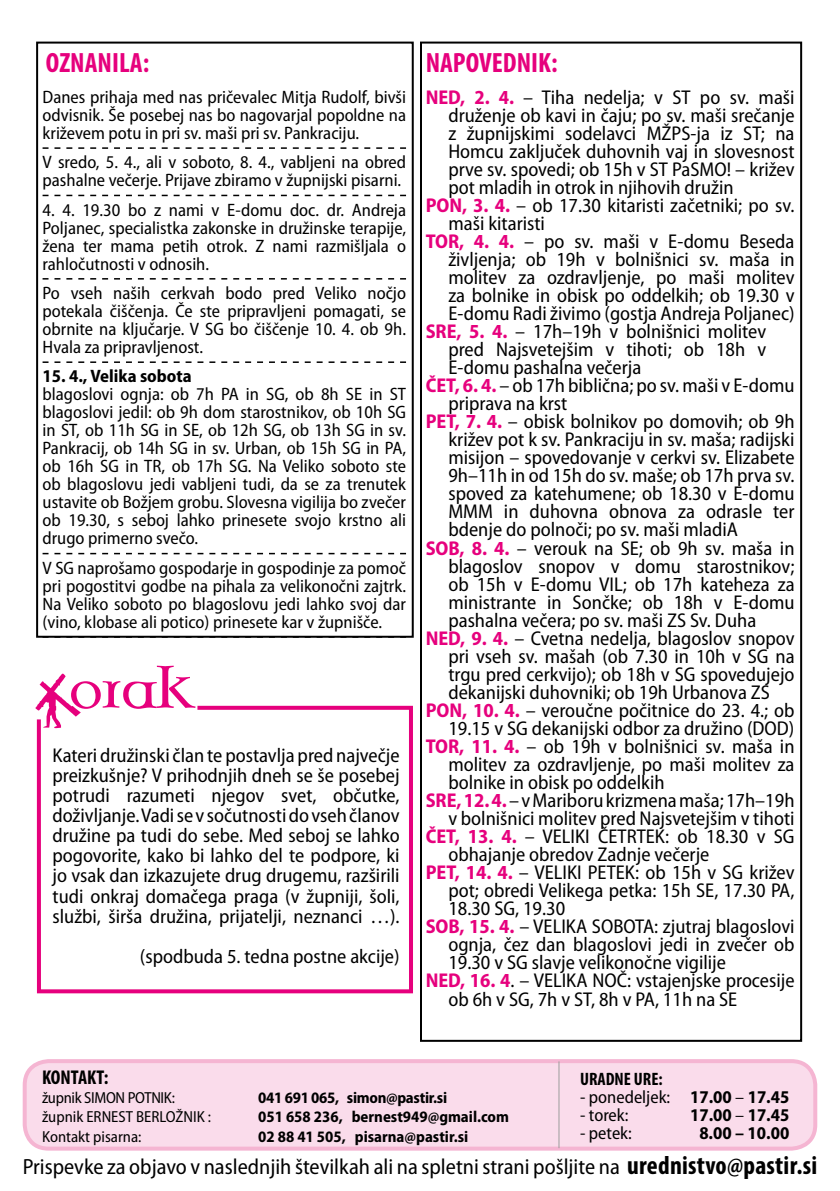
<style>
.page{position:relative;width:840px;height:1191px;background:#fff}
.page>*{position:absolute;margin:0;border:0;box-sizing:border-box;transform-origin:0 0}
.t1{font:700 condensed 28px "Myriad Pro";color:#e6007d}
.t2{font:semi-condensed 22px "Myriad Pro";color:#000}
.t3{font:semi-condensed 20px/20px "Myriad Pro";color:#000;text-align:justify}
.t4{font:700 condensed 20px "Myriad Pro";color:#000}
.t5{font:semi-condensed 18px/18px "Myriad Pro";color:#000;text-align:justify}
.t6{font:700 semi-condensed 18px "Myriad Pro";color:#000}
.t7{font:700 condensed 18px "Myriad Pro";color:#000}
.t8{font:700 semi-condensed 16px "Myriad Pro";color:#000}
.t9{font:semi-condensed 16px "Myriad Pro";color:#000}
.t10{font:700 semi-condensed 16px "Myriad Pro";letter-spacing:-.02em;color:#000}
.t11{font:semi-condensed 16px "Myriad Pro";letter-spacing:-.02em;color:#000}
.s1{font-weight:700;color:#e6007d}
.s2{font-weight:700}
.s3{font-weight:400}
.s4{font-weight:700;font-stretch:condensed;font-size:26px}
</style>
<div class="page">
<div style="left:36px;top:42px;width:377px;height:596px;border:2px solid #000"></div>
<div style="left:25px;top:1061px;width:789px;height:87px;background:#fadceb;border-radius:24px"></div>
<div style="left:23px;top:1059px;width:793px;height:91px;border:4px solid #f5b5d2;border-radius:24px"></div>
<hr style="left:558px;top:1061px;width:1px;height:87px;background:#9d9d9c">
<div style="left:420px;top:42px;width:381px;height:999px;border:2px solid #000"></div>
<svg style="left:43px;top:147px;width:363px;height:2px"></svg>
<svg style="left:43px;top:195px;width:363px;height:1px"></svg>
<svg style="left:43px;top:278px;width:363px;height:1px"></svg>
<svg style="left:43px;top:361px;width:363px;height:2px"></svg>
<svg style="left:43px;top:553px;width:363px;height:1px"></svg>
<svg style="left:43px;top:636px;width:363px;height:1px"></svg>
<svg style="left:38px;top:665px;width:152px;height:39px"></svg>
<svg style="left:35px;top:704px;width:378px;height:290px"></svg>
<h1 class="t1" style="left:46px;top:45px;width:105px">OZNANILA:</h1>
<h1 class="t1" style="left:425px;top:45px;width:133px">NAPOVEDNIK:</h1>
<p class="t5" style="left:43px;top:88px;width:365px">Danes prihaja med nas pričevalec Mitja Rudolf, bivši odvisnik. Še posebej nas bo nagovarjal popoldne na križevem potu in pri sv. maši pri sv. Pankraciju.</p>
<p class="t5" style="left:43px;top:153px;width:365px">V sredo, 5. 4., ali v soboto, 8. 4., vabljeni na obred pashalne večerje. Prijave zbiramo v župnijski pisarni.</p>
<p class="t5" style="left:43px;top:201px;width:365px">4. 4. 19.30 bo z nami v E-domu doc. dr. Andreja Poljanec, specialistka zakonske in družinske terapije, žena ter mama petih otrok. Z nami razmišljala o rahločutnosti v odnosih.</p>
<p class="t5" style="left:43px;top:284px;width:365px">Po vseh naših cerkvah bodo pred Veliko nočjo potekala čiščenja. Če ste pripravljeni pomagati, se obrnite na ključarje. V SG bo čiščenje 10. 4. ob 9h.<br>Hvala za pripravljenost.</p>
<p class="t6" style="left:43px;top:366px;width:150px">15. 4., Velika sobota</p>
<p class="t5" style="left:43px;top:386px;width:365px">blagoslovi ognja: ob 7h PA in SG, ob 8h SE in ST blagoslovi jedil: ob 9h dom starostnikov, ob 10h SG in ST, ob 11h SG in SE, ob 12h SG, ob 13h SG in sv.<br>Pankracij, ob 14h SG in sv. Urban, ob 15h SG in PA, ob 16h SG in TR, ob 17h SG. Na Veliko soboto ste ob blagoslovu jedi vabljeni tudi, da se za trenutek ustavite ob Božjem grobu. Slovesna vigilija bo zvečer ob 19.30, s seboj lahko prinesete svojo krstno ali drugo primerno svečo.</p>
<p class="t5" style="left:43px;top:559px;width:365px">V SG naprošamo gospodarje in gospodinje za pomoč pri pogostitvi godbe na pihala za velikonočni zajtrk.<br>Na Veliko soboto po blagoslovu jedi lahko svoj dar (vino, klobase ali potico) prinesete kar v župnišče.</p>
<p class="t3" style="left:52px;top:746px;width:348px">Kateri družinski član te postavlja pred največje preizkušnje? V prihodnjih dneh se še posebej potrudi razumeti njegov svet, občutke, doživljanje. Vadi se v sočutnosti do vseh članov družine pa tudi do sebe. Med seboj se lahko pogovorite, kako bi lahko del te podpore, ki jo vsak dan izkazujete drug drugemu, razširili tudi onkraj domačega praga (v župniji, šoli, službi, širša družina, prijatelji, neznanci …).</p>
<p class="t3" style="left:140px;top:946px;width:261px">(spodbuda 5. tedna postne akcije)</p>
<p class="t3" style="left:425px;top:88px;width:370px"><span class="s1">NED, 2. 4.</span> – Tiha nedelja; v ST po sv. maši</p>
<p class="t3" style="left:448px;top:106px;width:347px">druženje ob kavi in čaju; po sv. maši srečanje</p>
<p class="t3" style="left:448px;top:124px;width:347px">z župnijskimi sodelavci MŽPS-ja iz ST; na</p>
<p class="t3" style="left:448px;top:142px;width:347px">Homcu zaključek duhovnih vaj in slovesnost</p>
<p class="t3" style="left:448px;top:160px;width:347px">prve sv. spovedi; ob 15h v ST PaSMO! – križev</p>
<p class="t3" style="left:448px;top:178px;width:286px">pot mladih in otrok in njihovih družin</p>
<p class="t3" style="left:425px;top:196px;width:370px"><span class="s1">PON, 3. 4.</span> – ob 17.30 kitaristi začetniki; po sv.</p>
<p class="t3" style="left:448px;top:214px;width:98px">maši kitaristi</p>
<p class="t3" style="left:425px;top:232px;width:370px"><span class="s1">TOR, 4. 4.</span> – po sv. maši v E-domu Beseda</p>
<p class="t3" style="left:448px;top:250px;width:347px">življenja; ob 19h v bolnišnici sv. maša in</p>
<p class="t3" style="left:448px;top:268px;width:347px">molitev za ozdravljenje, po maši molitev</p>
<p class="t3" style="left:448px;top:286px;width:347px">za bolnike in obisk po oddelkih; ob 19.30 v</p>
<p class="t3" style="left:448px;top:304px;width:347px">E-domu Radi živimo (gostja Andreja Poljanec)</p>
<p class="t3" style="left:425px;top:322px;width:342px"><span class="s1">SRE, 5. 4.</span> – 17h–19h v bolnišnici molitev</p>
<p class="t3" style="left:448px;top:340px;width:319px">pred Najsvetejšim v tihoti; ob 18h v</p>
<p class="t3" style="left:448px;top:358px;width:194px">E-domu pashalna večerja</p>
<p class="t3" style="left:425px;top:376px;width:370px"><span class="s1">ČET, 6. 4.</span> – ob 17h biblična; po sv. maši v E-domu</p>
<p class="t3" style="left:448px;top:394px;width:120px">priprava na krst</p>
<p class="t3" style="left:425px;top:412px;width:370px"><span class="s1">PET, 7. 4.</span> – obisk bolnikov po domovih; ob 9h</p>
<p class="t3" style="left:448px;top:430px;width:347px">križev pot k sv. Pankraciju in sv. maša; radijski</p>
<p class="t3" style="left:448px;top:448px;width:347px">misijon – spovedovanje v cerkvi sv. Elizabete</p>
<p class="t3" style="left:448px;top:466px;width:347px">9h–11h in od 15h do sv. maše; ob 17h prva sv.</p>
<p class="t3" style="left:448px;top:484px;width:347px">spoved za katehumene; ob 18.30 v E-domu</p>
<p class="t3" style="left:448px;top:502px;width:347px">MMM in duhovna obnova za odrasle ter</p>
<p class="t3" style="left:448px;top:520px;width:291px">bdenje do polnoči; po sv. maši mladiA</p>
<p class="t3" style="left:425px;top:538px;width:370px"><span class="s1">SOB, 8. 4.</span> – verouk na SE; ob 9h sv. maša in</p>
<p class="t3" style="left:448px;top:556px;width:347px">blagoslov snopov v domu starostnikov;</p>
<p class="t3" style="left:448px;top:574px;width:347px">ob 15h v E-domu VIL; ob 17h kateheza za</p>
<p class="t3" style="left:448px;top:592px;width:347px">ministrante in Sončke; ob 18h v E-domu</p>
<p class="t3" style="left:448px;top:610px;width:309px">pashalna večera; po sv. maši ZS Sv. Duha</p>
<p class="t3" style="left:425px;top:628px;width:370px"><span class="s1">NED, 9. 4.</span> – Cvetna nedelja, blagoslov snopov</p>
<p class="t3" style="left:448px;top:646px;width:347px">pri vseh sv. mašah (ob 7.30 in 10h v SG na</p>
<p class="t3" style="left:448px;top:664px;width:347px">trgu pred cerkvijo); ob 18h v SG spovedujejo</p>
<p class="t3" style="left:448px;top:682px;width:323px">dekanijski duhovniki; ob 19h Urbanova ZS</p>
<p class="t3" style="left:425px;top:700px;width:370px"><span class="s1">PON, 10. 4.</span> – veroučne počitnice do 23. 4.; ob</p>
<p class="t3" style="left:448px;top:718px;width:347px">19.15 v SG dekanijski odbor za družino (DOD)</p>
<p class="t3" style="left:425px;top:736px;width:370px"><span class="s1">TOR, 11. 4.</span> – ob 19h v bolnišnici sv. maša in</p>
<p class="t3" style="left:448px;top:754px;width:347px">molitev za ozdravljenje, po maši molitev za</p>
<p class="t3" style="left:448px;top:772px;width:218px">bolnike in obisk po oddelkih</p>
<p class="t3" style="left:425px;top:790px;width:370px"><span class="s1">SRE, 12. 4.</span> – v Mariboru krizmena maša; 17h–19h</p>
<p class="t3" style="left:448px;top:808px;width:347px">v bolnišnici molitev pred Najsvetejšim v tihoti</p>
<p class="t3" style="left:425px;top:826px;width:370px"><span class="s1">ČET, 13. 4.</span> – VELIKI ČETRTEK: ob 18.30 v SG</p>
<p class="t3" style="left:448px;top:844px;width:262px">obhajanje obredov Zadnje večerje</p>
<p class="t3" style="left:425px;top:862px;width:370px"><span class="s1">PET, 14. 4.</span> – VELIKI PETEK: ob 15h v SG križev</p>
<p class="t3" style="left:448px;top:880px;width:347px">pot; obredi Velikega petka: 15h SE, 17.30 PA,</p>
<p class="t3" style="left:448px;top:898px;width:118px">18.30 SG, 19.30</p>
<p class="t3" style="left:425px;top:916px;width:370px"><span class="s1">SOB, 15. 4.</span> – VELIKA SOBOTA: zjutraj blagoslovi</p>
<p class="t3" style="left:448px;top:934px;width:347px">ognja, čez dan blagoslovi jedi in zvečer ob</p>
<p class="t3" style="left:448px;top:952px;width:279px">19.30 v SG slavje velikonočne vigilije</p>
<p class="t3" style="left:425px;top:970px;width:370px"><span class="s1">NED, 16. 4</span>. – VELIKA NOČ: vstajenjske procesije</p>
<p class="t3" style="left:448px;top:989px;width:290px">ob 6h v SG, 7h v ST, 8h v PA, 11h na SE</p>
<p class="t4" style="left:42px;top:1065px;width:68px">KONTAKT:</p>
<p class="t11" style="left:42px;top:1089px;width:135px">župnik SIMON POTNIK:</p>
<p class="t10" style="left:258px;top:1089px;width:190px">041 691 065, simon@pastir.si</p>
<p class="t9" style="left:42px;top:1108px;width:171px">župnik ERNEST BERLOŽNIK :</p>
<p class="t8" style="left:258px;top:1108px;width:252px">051 658 236, bernest949@gmail.com</p>
<p class="t9" style="left:42px;top:1127px;width:101px">Kontakt pisarna:</p>
<p class="t8" style="left:258px;top:1127px;width:211px">02 88 41 505, pisarna@pastir.si</p>
<p class="t7" style="left:579px;top:1068px;width:84px">URADNE URE:</p>
<p class="t5" style="left:579px;top:1088px;width:211px">- ponedeljek: <span class="s2">17.00</span> – <span class="s2">17.45</span></p>
<p class="t5" style="left:579px;top:1106px;width:50px">- torek:</p>
<p class="t6" style="left:689px;top:1105px;width:101px">17.00 <span class="s3">–</span> 17.45</p>
<p class="t5" style="left:579px;top:1124px;width:53px">- petek:</p>
<p class="t6" style="left:699px;top:1123px;width:91px">8.00 – 10.00</p>
<p class="t2" style="left:23px;top:1154px;width:795px">Prispevke za objavo v naslednjih številkah ali na spletni strani pošljite na <span class="s4">urednistvo@pastir.si</span></p>
</div>
